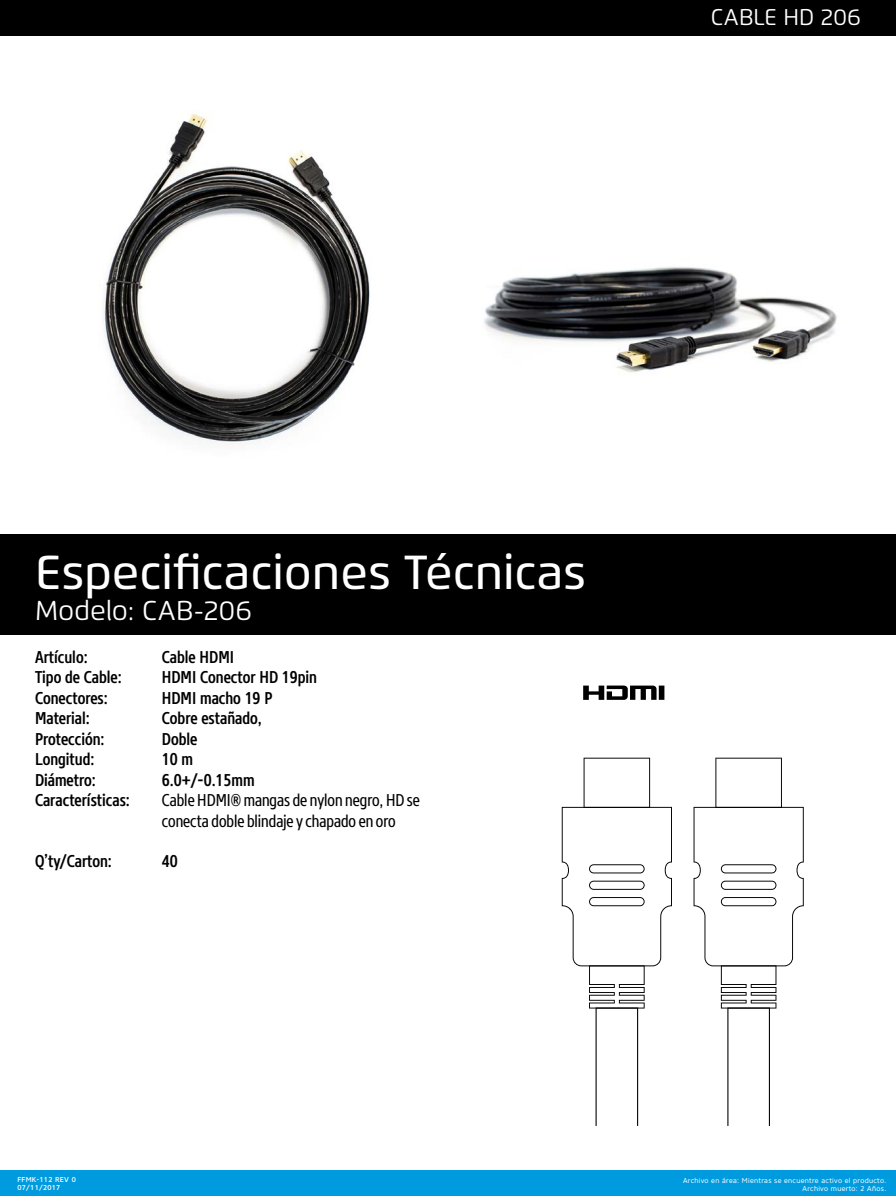
<style>
.page{position:relative;width:896px;height:1196px;background:#fff}
.page>*{position:absolute;margin:0;border:0;box-sizing:border-box;transform-origin:0 0}
.t1{font:500 47.69px "Flexo";color:#fff}
.t2{font:27.21px "Flexo";color:#fff}
.t3{font:22.75px "Flexo";color:#fff}
.t4{font:500 17.06px "Core Sans N57 Cn";color:#000}
.t5{font:17.06px/20.5px "Core Sans N47 Cn";color:#000}
.t6{font:7px/7.9px "Core Sans N45";letter-spacing:.04em;color:#fff;text-align:right}
.t7{font:500 7px/7.9px "Core Sans N55";letter-spacing:.04em;color:#fff}
</style>
<div class="page">
<div style="left:0;top:1170px;width:896px;height:25px;background:#009bde"></div>
<div style="left:0;top:534px;width:896px;height:100px;background:#000"></div>
<div style="left:0;top:0;width:896px;height:35px;background:#000"></div>
<img style="left:102px;top:111px;width:268px;height:336px">
<img style="left:484px;top:267px;width:353px;height:106px">
<svg style="left:562px;top:757px;width:110px;height:368px"></svg>
<svg style="left:694px;top:757px;width:110px;height:368px"></svg>
<svg style="left:583px;top:685px;width:81px;height:14px"></svg>
<h3 class="t3" style="left:711px;top:3px;width:152px">CABLE HD 206</h3>
<h1 class="t1" style="left:35px;top:543px;width:553px">Especificaciones Técnicas</h1>
<h2 class="t2" style="left:35px;top:594px;width:219px">Modelo: CAB-206</h2>
<p class="t4" style="left:35px;top:646px;width:54px">Artículo:</p>
<p class="t4" style="left:162px;top:646px;width:74px">Cable HDMI</p>
<p class="t4" style="left:35px;top:666px;width:88px">Tipo de Cable:</p>
<p class="t4" style="left:162px;top:666px;width:157px">HDMI Conector HD 19pin</p>
<p class="t4" style="left:35px;top:686px;width:74px">Conectores:</p>
<p class="t4" style="left:162px;top:686px;width:112px">HDMI macho 19 P</p>
<p class="t4" style="left:35px;top:707px;width:56px">Material:</p>
<p class="t4" style="left:162px;top:707px;width:101px">Cobre estañado,</p>
<p class="t4" style="left:35px;top:727px;width:71px">Protección:</p>
<p class="t4" style="left:162px;top:727px;width:37px">Doble</p>
<p class="t4" style="left:35px;top:748px;width:61px">Longitud:</p>
<p class="t4" style="left:162px;top:748px;width:33px">10 m</p>
<p class="t4" style="left:35px;top:768px;width:62px">Diámetro:</p>
<p class="t4" style="left:162px;top:768px;width:94px">6.0+/-0.15mm</p>
<p class="t4" style="left:35px;top:789px;width:96px">Características:</p>
<p class="t5" style="left:162px;top:789px;width:260px">Cable HDMI® mangas de nylon negro, HD se conecta doble blindaje y chapado en oro</p>
<p class="t4" style="left:35px;top:850px;width:78px">Q’ty/Carton:</p>
<p class="t4" style="left:162px;top:850px;width:17px">40</p>
<p class="t7" style="left:18px;top:1175px;width:60px">FFMK-112 REV 0<br>07/11/2017</p>
<p class="t6" style="left:683px;top:1176px;width:205px">Archivo en área: Mientras se encuentre activo el producto.<br>Archivo muerto: 2 Años.</p>
</div>
